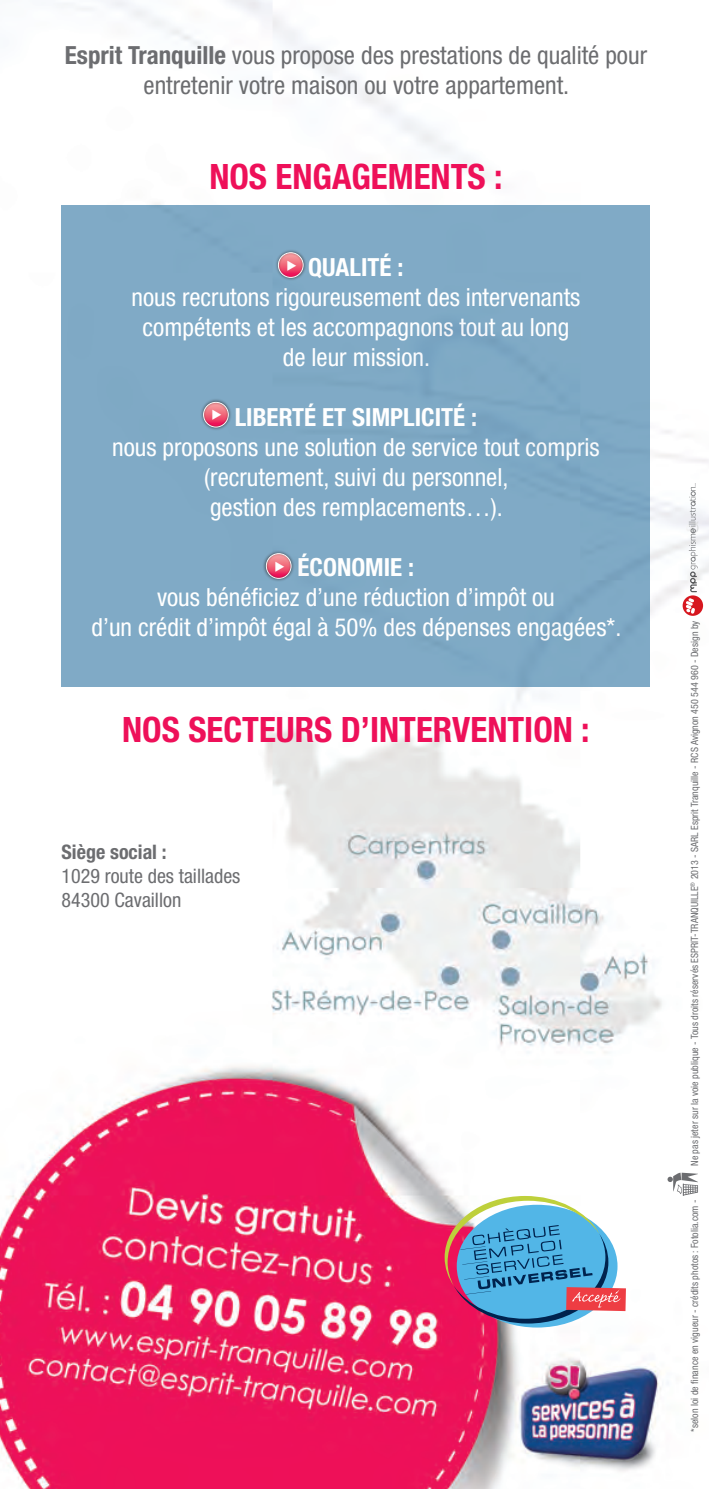
<style>
.page{position:relative;width:709px;height:1489px;background:#fff}
.page>*{position:absolute;margin:0;border:0;box-sizing:border-box;transform-origin:0 0}
.t1{font:700 condensed 35px "Helvetica Neue";color:#ee1059}
.t2{font:condensed 25px/30px "Helvetica Neue";color:#fff;text-align:center}
.t3{font:condensed 25px/30px "Helvetica Neue";color:#6c6d70;text-align:center}
.t4{font:700 condensed 25px "Helvetica Neue";color:#fff}
.t5{font:condensed 20px/24px "Helvetica Neue";color:#6c6d70}
.t6{font:condensed 10px "Helvetica Neue";color:#6c6d70}
.s1{font-weight:700}
</style>
<div class="page">
<img style="left:0;top:0;width:708px;height:1488px">
<svg style="left:667px;top:1172px;width:30px;height:23px"></svg>
<svg style="left:682px;top:483px;width:20px;height:133px"></svg>
<div style="left:62px;top:206px;width:588px;height:481px;background:#80aac6"></div>
<div style="left:262px;top:550px;width:33px;height:32px;background:#231f20;opacity:.75"></div>
<div style="left:266px;top:551px;width:27px;height:28px;background:#231f20;opacity:.55"></div>
<div style="left:200px;top:398px;width:32px;height:33px;background:#231f20;opacity:.75"></div>
<div style="left:203px;top:402px;width:26px;height:25px;border:1px solid #fff;border-radius:50%"></div>
<div style="left:204px;top:400px;width:26px;height:27px;background:#231f20;opacity:.55"></div>
<div style="left:274px;top:249px;width:33px;height:32px;background:#231f20;opacity:.75"></div>
<div style="left:278px;top:251px;width:27px;height:27px;background:#231f20;opacity:.55"></div>
<svg style="left:444px;top:1195px;width:181px;height:128px"></svg>
<svg style="left:275px;top:561px;width:9px;height:10px"></svg>
<svg style="left:212px;top:409px;width:9px;height:11px"></svg>
<svg style="left:287px;top:260px;width:9px;height:10px"></svg>
<p class="t3" style="left:65px;top:40px;width:583px"><span class="s1">Esprit Tranquille</span> vous propose des prestations de qualité pour entretenir votre maison ou votre appartement.</p>
<p class="t1" style="left:209px;top:155px;width:294px">NOS ENGAGEMENTS :</p>
<p class="t4" style="left:308px;top:252px;width:97px">QUALITÉ :</p>
<p class="t2" style="left:131px;top:282px;width:450px">nous recrutons rigoureusement des intervenants compétents et les accompagnons tout au long de leur mission.</p>
<p class="t4" style="left:234px;top:402px;width:244px">LIBERTÉ ET SIMPLICITÉ :</p>
<p class="t2" style="left:112px;top:432px;width:489px">nous proposons une solution de service tout compris (recrutement, suivi du personnel,<br>gestion des remplacements…).</p>
<p class="t4" style="left:297px;top:552px;width:118px">ÉCONOMIE :</p>
<p class="t2" style="left:91px;top:582px;width:531px">vous bénéficiez d’une réduction d’impôt ou<br>d’un crédit d’impôt égal à 50% des dépenses engagées*.</p>
<p class="t1" style="left:122px;top:708px;width:469px">NOS SECTEURS D’INTERVENTION :</p>
<p class="t5" style="left:62px;top:839px;width:180px"><span class="s1">Siège social :<br></span>1029 route des taillades</p>
<p class="t5" style="left:62px;top:887px;width:121px">84300 Cavaillon</p>
<p class="t6" style="left:688px;top:1165px;width:546px;rotate:-90deg">Ne pas jeter sur la voie publique - Tous droits réservés ESPRIT-TRANQUILLE<sup>®</sup> 2013 - SARL Esprit Tranquille - RCS Avignon 450 544 960 - Design by</p>
<p class="t6" style="left:688px;top:1431px;width:234px;rotate:-90deg">*selon loi de finance en vigueur - crédits photos : Fotolia.com -</p>
</div>
